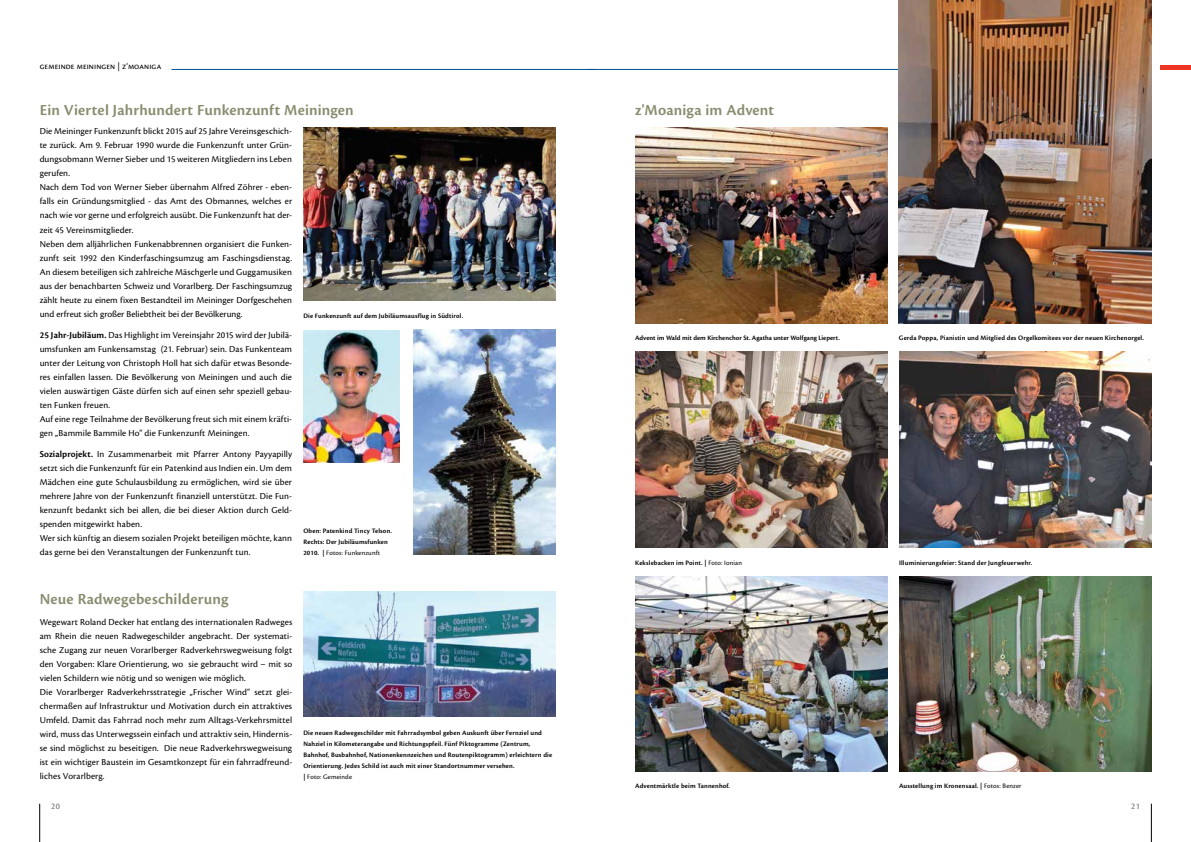
<style>
.page{position:relative;width:1191px;height:842px;background:#fff}
.page>*{position:absolute;margin:0;border:0;box-sizing:border-box;transform-origin:0 0}
.t1{font:600 16px "Cronos Pro";letter-spacing:.01em;color:#878e6f}
.t2{font:9.5px/14px "Cronos Pro";letter-spacing:.01em;color:#000}
.t3{font:9px "Cronos Pro";letter-spacing:.015em;color:#000}
.t4{font:9px "Cronos Pro";color:#6d6e71}
.t5{font:600 7px/11px "Cronos Pro";letter-spacing:.02em;color:#000}
.t6{font:600 7px "Cronos Pro";color:#000}
.s1{font-weight:600}
.s2{font-weight:400}
</style>
<div class="page">
<hr style="left:1151px;top:804px;width:1px;height:38px;background:#000">
<hr style="left:1159px;top:65px;width:32px;height:4px;background:#ee3524">
<hr style="left:587px;top:69px;width:469px;height:1px;background:#00539b">
<hr style="left:40px;top:804px;width:1px;height:38px;background:#000">
<hr style="left:171px;top:69px;width:424px;height:1px;background:#00539b">
<img style="left:303px;top:128px;width:253px;height:172px">
<img style="left:413px;top:329px;width:143px;height:225px">
<img style="left:303px;top:330px;width:97px;height:132px">
<img style="left:635px;top:128px;width:252px;height:195px">
<img style="left:899px;top:0;width:252px;height:323px">
<img style="left:635px;top:352px;width:252px;height:196px">
<img style="left:899px;top:352px;width:252px;height:196px">
<img style="left:635px;top:576px;width:252px;height:196px">
<img style="left:899px;top:576px;width:252px;height:196px">
<img style="left:303px;top:592px;width:253px;height:125px">
<p class="t3" style="left:40px;top:61px;width:123px">gemeinde meiningen | z‘moaniga</p>
<h1 class="t1" style="left:40px;top:100px;width:316px">Ein Viertel Jahrhundert Funkenzunft Meiningen</h1>
<h1 class="t1" style="left:635px;top:100px;width:140px">z'Moaniga im Advent</h1>
<p class="t2" style="left:40px;top:125px;width:254px">Die Meininger Funkenzunft blickt 2015 auf 25 Jahre Vereinsgeschich&shy;te zurück. Am 9. Februar 1990 wurde die Funkenzunft unter Grün&shy;dungsobmann Werner Sieber und 15 weiteren Mitgliedern ins Leben gerufen.<br>Nach dem Tod von Werner Sieber übernahm Alfred Zöhrer - eben&shy;falls ein Gründungsmitglied - das Amt des Obmannes, welches er nach wie vor gerne und erfolgreich ausübt. Die Funkenzunft hat der&shy;zeit 45 Vereinsmitglieder.<br>Neben dem alljährlichen Funkenabbrennen organisiert die Funken&shy;zunft seit 1992 den Kinderfaschingsumzug am Faschingsdienstag.<br>An diesem beteiligen sich zahlreiche Mäschgerle und Guggamusiken aus der benachbarten Schweiz und Vorarlberg. Der Faschingsumzug zählt heute zu einem fixen Bestandteil im Meininger Dorfgeschehen und erfreut sich großer Beliebtheit bei der Bevölkerung.</p>
<p class="t2" style="left:40px;top:328px;width:254px"><span class="s1">25 Jahr-Jubiläum.</span> Das Highlight im Vereinsjahr 2015 wird der Jubilä&shy;umsfunken am Funkensamstag (21. Februar) sein. Das Funkenteam unter der Leitung von Christoph Holl hat sich dafür etwas Besonde&shy;res einfallen lassen. Die Bevölkerung von Meiningen und auch die vielen auswärtigen Gäste dürfen sich auf einen sehr speziell gebau&shy;ten Funken freuen.<br>Auf eine rege Teilnahme der Bevölkerung freut sich mit einem kräfti&shy;gen „Bammile Bammile Ho" die Funkenzunft Meiningen.</p>
<p class="t2" style="left:40px;top:447px;width:254px"><span class="s1">Sozialprojekt.</span> In Zusammenarbeit mit Pfarrer Antony Payyapilly setzt sich die Funkenzunft für ein Patenkind aus Indien ein. Um dem Mädchen eine gute Schulausbildung zu ermöglichen, wird sie über mehrere Jahre von der Funkenzunft finanziell unterstützt. Die Fun&shy;kenzunft bedankt sich bei allen, die bei dieser Aktion durch Geld&shy;spenden mitgewirkt haben.<br>Wer sich künftig an diesem sozialen Projekt beteiligen möchte, kann das gerne bei den Veranstaltungen der Funkenzunft tun.</p>
<p class="t5" style="left:303px;top:310px;width:161px">Die Funkenzunft auf dem Jubiläumsausflug in Südtirol.</p>
<p class="t6" style="left:635px;top:334px;width:206px">Advent im Wald mit dem Kirchenchor St. Agatha unter Wolfgang Liepert.</p>
<p class="t5" style="left:899px;top:333px;width:246px">Gerda Poppa, Pianistin und Mitglied des Orgelkomitees vor der neuen Kirchenorgel.</p>
<p class="t5" style="left:303px;top:526px;width:90px">Oben: Patenkind Tincy Telson.<br>Rechts: Der Jubiläumsfunken<br>2010. | <span class="s2">Fotos: Funkenzunft</span></p>
<h1 class="t1" style="left:40px;top:590px;width:190px">Neue Radwegebeschilderung</h1>
<p class="t2" style="left:40px;top:615px;width:254px">Wegewart Roland Decker hat entlang des internationalen Radweges am Rhein die neuen Radwegeschilder angebracht. Der systemati&shy;sche Zugang zur neuen Vorarlberger Radverkehrswegweisung folgt den Vorgaben: Klare Orientierung, wo sie gebraucht wird – mit so vielen Schildern wie nötig und so wenigen wie möglich.<br>Die Vorarlberger Radverkehrsstrategie „Frischer Wind“ setzt glei&shy;chermaßen auf Infrastruktur und Motivation durch ein attraktives Umfeld. Damit das Fahrrad noch mehr zum Alltags-Verkehrsmittel wird, muss das Unterwegssein einfach und attraktiv sein, Hindernis&shy;se sind möglichst zu beseitigen. Die neue Radverkehrswegweisung ist ein wichtiger Baustein im Gesamtkonzept für ein fahrradfreund&shy;liches Vorarlberg.</p>
<p class="t4" style="left:51px;top:801px;width:10px">20</p>
<p class="t5" style="left:303px;top:727px;width:250px">Die neuen Radwegeschilder mit Fahrradsymbol geben Auskunft über Fernziel und Nahziel in Kilometerangabe und Richtungspfeil. Fünf Piktogramme (Zentrum, Bahnhof, Busbahnhof, Nationenkennzeichen und Routenpiktogramm) erleichtern die Orientierung. Jedes Schild ist auch mit einer Standortnummer versehen.<br>| <span class="s2">Foto: Gemeinde</span></p>
<p class="t5" style="left:635px;top:558px;width:108px">Kekslebacken im Point. | <span class="s2">Foto: Ionian</span></p>
<p class="t5" style="left:899px;top:558px;width:135px">Illuminierungsfeier: Stand der Jungfeuerwehr.</p>
<p class="t5" style="left:635px;top:780px;width:96px">Adventmärktle beim Tannenhof.</p>
<p class="t5" style="left:899px;top:780px;width:124px">Ausstellung im Kronensaal. | <span class="s2">Fotos: Benzer</span></p>
<p class="t4" style="left:1131px;top:801px;width:10px">21</p>
</div>
